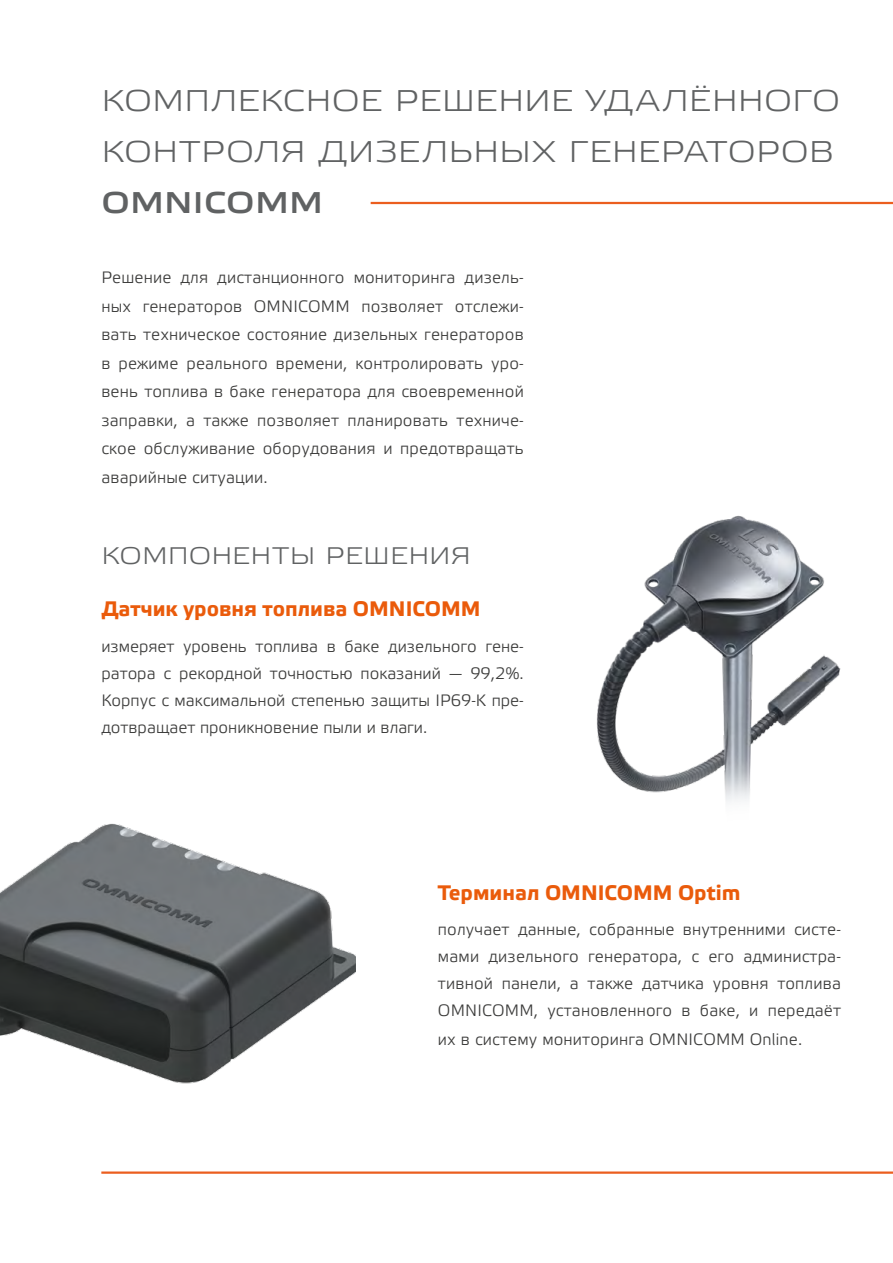
<style>
.page{position:relative;width:893px;height:1263px;background:#fff}
.page>*{position:absolute;margin:0;border:0;box-sizing:border-box;transform-origin:0 0}
.t1{font:30px/51px "Etelka Wide Light Pro";letter-spacing:.005em;color:#606263}
.t2{font:30px "Etelka Wide Medium Pro";letter-spacing:.01em;color:#606263}
.t3{font:24px "Etelka Wide Light Pro";letter-spacing:.005em;color:#606263}
.t4{font:21px "Etelka Bol";color:#ea5b0b}
.t5{font:16.5px/28.5px "Etelka Lig";letter-spacing:.01em;color:#3c3c3b;text-align:justify}
</style>
<div class="page">
<hr style="left:371px;top:202px;width:522px;height:2px;background:#eb5e1f">
<img style="left:597px;top:515px;width:244px;height:287px">
<hr style="left:101px;top:1171px;width:792px;height:3px;background:#eb5e1f">
<img style="left:0;top:823px;width:355px;height:261px">
<h1 class="t1" style="left:101px;top:77px;width:740px">КОМПЛЕКСНОЕ РЕШЕНИЕ УДАЛЁННОГО<br>КОНТРОЛЯ ДИЗЕЛЬНЫХ ГЕНЕРАТОРОВ</h1>
<h1 class="t2" style="left:101px;top:186px;width:223px">OMNICOMM</h1>
<p class="t5" style="left:101px;top:264px;width:424px">Решение для дистанционного мониторинга дизель&shy;ных генераторов OMNICOMM позволяет отслежи&shy;вать техническое состояние дизельных генераторов в режиме реального времени, контролировать уро&shy;вень топлива в баке генератора для своевременной заправки, а также позволяет планировать техниче&shy;ское обслуживание оборудования и предотвращать аварийные ситуации.</p>
<h2 class="t3" style="left:101px;top:542px;width:371px">КОМПОНЕНТЫ РЕШЕНИЯ</h2>
<p class="t4" style="left:101px;top:595px;width:381px">Датчик уровня топлива OMNICOMM</p>
<p class="t5" style="left:101px;top:633px;width:424px;line-height:27px">измеряет уровень топлива в баке дизельного гене&shy;ратора с рекордной точностью показаний — 99,2%.<br>Корпус с максимальной степенью защиты IP69-K пре&shy;дотвращает проникновение пыли и влаги.</p>
<p class="t4" style="left:438px;top:879px;width:304px">Терминал OMNICOMM Optim</p>
<p class="t5" style="left:438px;top:916px;width:404px;line-height:27px">получает данные, собранные внутренними систе&shy;мами дизельного генератора, с его администра&shy;тивной панели, а также датчика уровня топлива OMNICOMM, установленного в баке, и передаёт</p>
<p class="t5" style="left:438px;top:1025px;width:366px">их в систему мониторинга OMNICOMM Online.</p>
</div>
